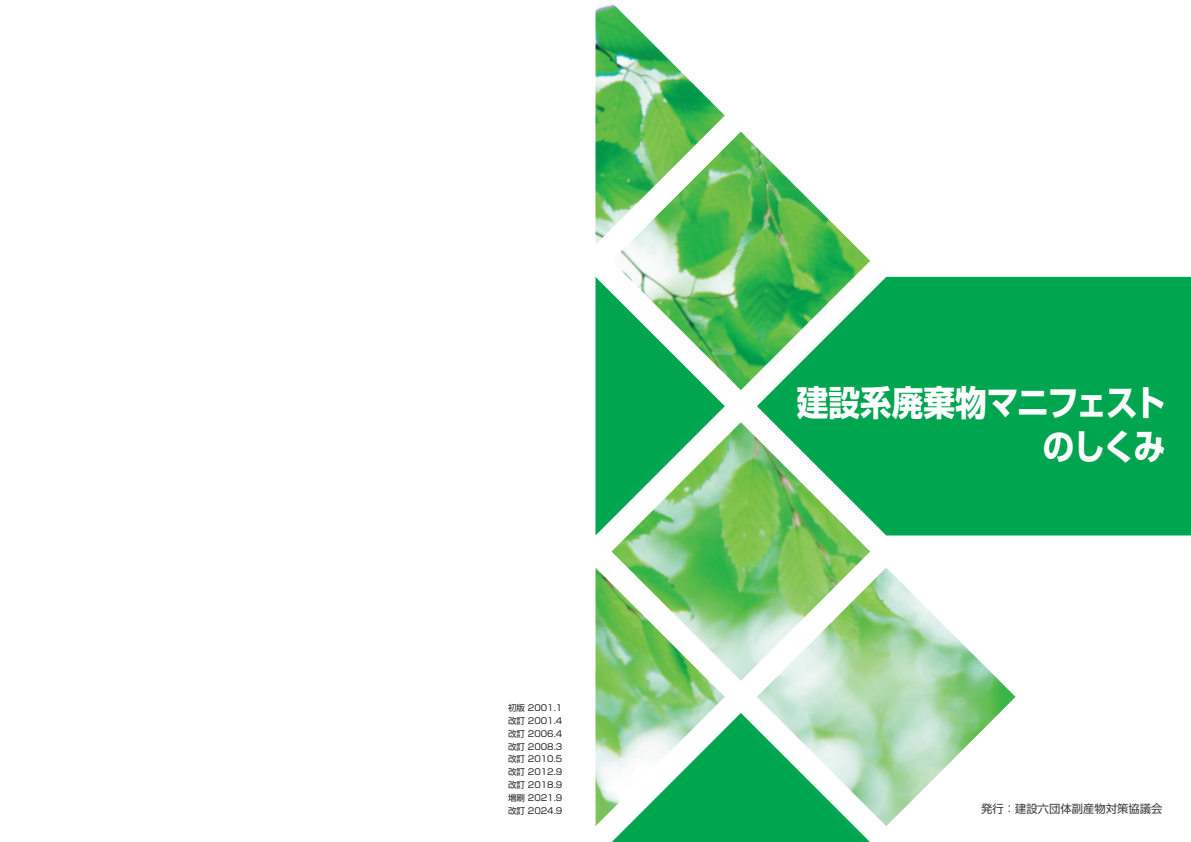
<style>
.page{position:relative;width:1191px;height:842px;background:#fff}
.page>*{position:absolute;margin:0;border:0;box-sizing:border-box;transform-origin:0 0}
.t1{font:700 35.1px/44.7px "Shin Go Pro";letter-spacing:-.03em;color:#fff;text-align:right;scale:.9 1}
.t2{font:11.3px "Shin Go Pro";color:#3e3e3f}
.t3{font:8.5px/12.8px "Shin Go Pro";color:#231f20;text-align:justify}
</style>
<div class="page">
<div style="left:1015px;top:277px;width:176px;height:258px;background:#00a54f"></div>
<img style="left:595px;top:4px;width:420px;height:822px">
<svg style="left:612px;top:713px;width:258px;height:129px"></svg>
<p class="t3" style="left:508px;top:701px;width:56px">初版 2001.1改訂 2001.4改訂 2006.4改訂 2008.3改訂 2010.5改訂 2012.9改訂 2018.9増刷 2021.9改訂 2024.9</p>
<h1 class="t1" style="left:797px;top:376px;width:411px">建設系廃棄物マニフェストのしくみ</h1>
<h2 class="t2" style="left:981px;top:799px;width:183px">発行：建設六団体副産物対策協議会</h2>
</div>
